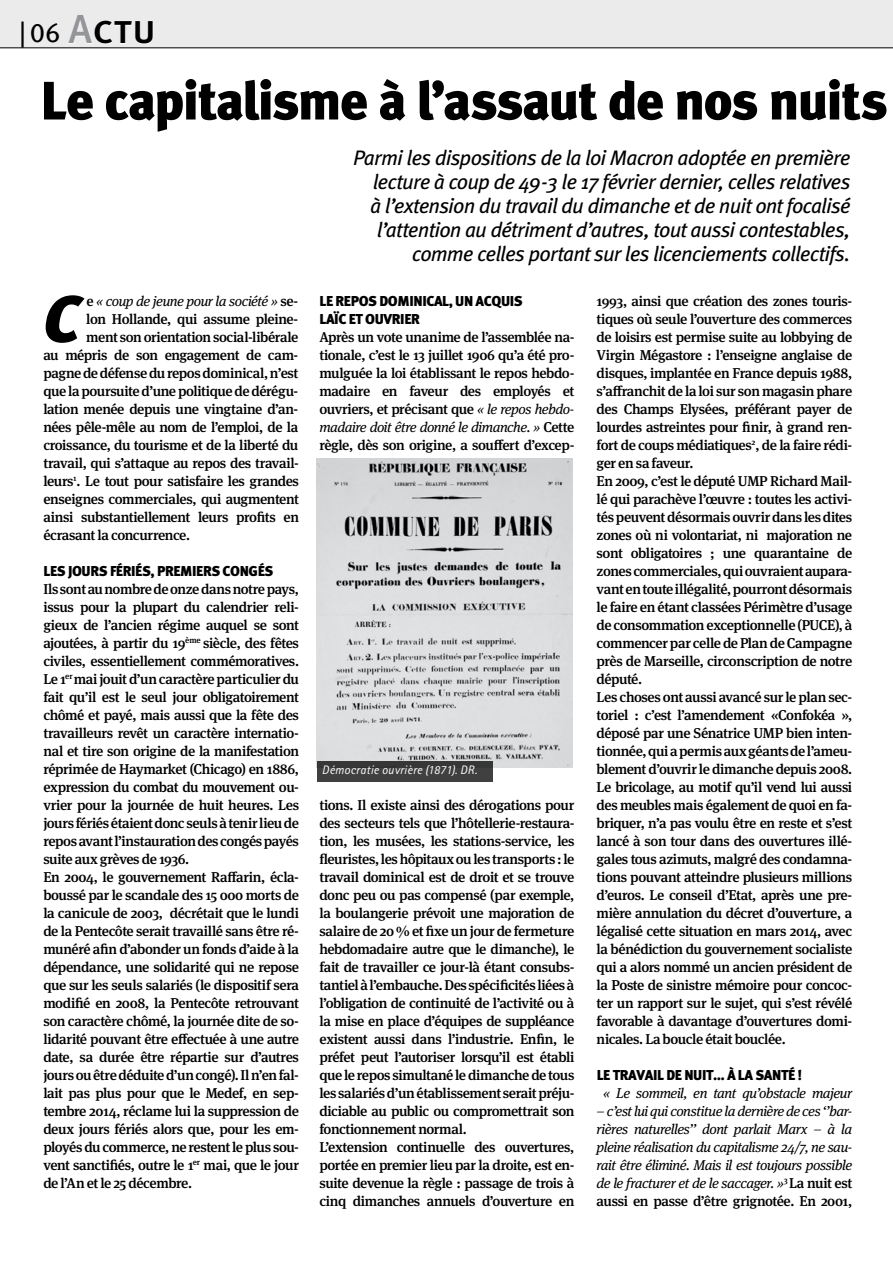
<style>
.page{position:relative;width:893px;height:1263px;background:#fff}
.page>*{position:absolute;margin:0;border:0;box-sizing:border-box;transform-origin:0 0}
.t1{font:italic 900 65.85px "Meta Pro";color:#000}
.t2{font:900 54px "Meta Pro";letter-spacing:-.04em;color:#000}
.t3{font:27px "Meta Pro";color:#000}
.t4{font:italic 21px/24px "Meta Pro";letter-spacing:-.04em;color:#000;text-align:right}
.t5{font:900 14.4px/18px "Meta Pro";letter-spacing:-.03em;color:#000}
.t6{font:500 14.25px/18px "Meta Serif Pro";letter-spacing:-.03em;color:#000}
.t7{font:italic 14.25px/18px "Meta Serif Pro";letter-spacing:-.035em;color:#000;text-align:justify}
.t8{font:italic 12.3px "Rotis Sans Serif Std";letter-spacing:.02em;color:#fff}
.s1{font-weight:500;font-size:40.5px;color:#939598}
.s2{font-weight:500;font-size:40.5px}
.s3{font-weight:500;font-style:normal}
.s4{font-weight:400;font-style:italic}
</style>
<div class="page">
<div style="left:0;top:0;width:893px;height:48px;background:#eaebea"></div>
<svg style="left:68px;top:15px;width:85px;height:29px"></svg>
<hr style="left:0;top:47px;width:893px;height:1px;background:#000">
<img style="left:317px;top:459px;width:255px;height:309px">
<div style="left:317px;top:761px;width:176px;height:21px;background:#404040"></div>
<h3 class="t3" style="left:19px;top:16px;width:139px">|06 <span class="s1">A</span><span class="s2">ctu</span></h3>
<h2 class="t2" style="left:40px;top:67px;width:849px">Le capitalisme à l’assaut de nos nuits</h2>
<p class="t4" style="left:353px;top:147px;width:499px">Parmi les dispositions de la loi Macron adoptée en première lecture à coup de 49-3 le 17 février dernier, celles relatives<br>à l’extension du travail du dimanche et de nuit ont focalisé l’attention au détriment d’autres, tout aussi contestables, comme celles portant sur les licenciements collectifs.</p>
<h1 class="t1" style="left:43px;top:277px;width:38px">C</h1>
<p class="t7" style="left:86px;top:291px;width:214px"><span class="s3">e</span> « coup de jeune pour la société » <span class="s3">se-</span></p>
<p class="t6" style="left:86px;top:309px;width:214px">lon Hollande, qui assume pleine-</p>
<p class="t6" style="left:86px;top:327px;width:214px">ment son orientation social-libérale</p>
<p class="t6" style="left:43px;top:345px;width:257px">au mépris de son engagement de cam-</p>
<p class="t6" style="left:43px;top:363px;width:256px">pagne de défense du repos dominical, n’est</p>
<p class="t6" style="left:43px;top:381px;width:257px">que la poursuite d’une politique de dérégu-</p>
<p class="t6" style="left:43px;top:399px;width:257px">lation menée depuis une vingtaine d’an-</p>
<p class="t6" style="left:43px;top:417px;width:256px">nées pêle-mêle au nom de l’emploi, de la</p>
<p class="t6" style="left:43px;top:435px;width:256px">croissance, du tourisme et de la liberté du</p>
<p class="t6" style="left:43px;top:453px;width:257px">travail, qui s’attaque au repos des travail-</p>
<p class="t6" style="left:43px;top:471px;width:257px">leurs<sup>1</sup>. Le tout pour satisfaire les grandes</p>
<p class="t6" style="left:43px;top:489px;width:257px">enseignes commerciales, qui augmentent</p>
<p class="t6" style="left:43px;top:507px;width:257px">ainsi substantiellement leurs profits en</p>
<p class="t6" style="left:43px;top:525px;width:148px">écrasant la concurrence.</p>
<p class="t5" style="left:43px;top:562px;width:232px">LES JOURS FÉRIÉS, PREMIERS CONGÉS</p>
<p class="t6" style="left:43px;top:579px;width:257px">Ils sont au nombre de onze dans notre pays, issus pour la plupart du calendrier reli&shy;gieux de l’ancien régime auquel se sont ajoutées, à partir du 19<sup>ème</sup> siècle, des fêtes civiles, essentiellement commémoratives.<br>Le 1<sup>er</sup> mai jouit d’un caractère particulier du fait qu’il est le seul jour obligatoirement chômé et payé, mais aussi que la fête des travailleurs revêt un caractère internatio&shy;nal et tire son origine de la manifestation réprimée de Haymarket (Chicago) en 1886, expression du combat du mouvement ou&shy;vrier pour la journée de huit heures. Les jours fériés étaient donc seuls à tenir lieu de repos avant l’instauration des congés payés suite aux grèves de 1936.<br>En 2004, le gouvernement Raffarin, écla&shy;boussé par le scandale des 15 000 morts de la canicule de 2003, décrétait que le lundi de la Pentecôte serait travaillé sans être ré&shy;munéré afin d’abonder un fonds d’aide à la dépendance, une solidarité qui ne repose que sur les seuls salariés (le dispositif sera modifié en 2008, la Pentecôte retrouvant son caractère chômé, la journée dite de so&shy;lidarité pouvant être effectuée à une autre date, sa durée être répartie sur d’autres jours ou être déduite d’un congé). Il n’en fal&shy;lait pas plus pour que le Medef, en sep&shy;tembre 2014, réclame lui la suppression de deux jours fériés alors que, pour les em&shy;ployés du commerce, ne restent le plus sou&shy;vent sanctifiés, outre le 1<sup>er</sup> mai, que le jour de l’An et le 25 décembre.</p>
<p class="t5" style="left:319px;top:292px;width:205px">LE REPOS DOMINICAL, UN ACQUIS<br>LAÏC ET OUVRIER</p>
<p class="t6" style="left:319px;top:327px;width:257px;text-align:justify">Après un vote unanime de l’assemblée na&shy;tionale, c’est le 13 juillet 1906 qu’a été pro&shy;mulguée la loi établissant le repos hebdo&shy;madaire en faveur des employés et ouvriers, et précisant que <span class="s4">« le repos hebdo&shy;madaire doit être donné le dimanche. »</span> Cette règle, dès son origine, a souffert d’excep-</p>
<p class="t8" style="left:322px;top:763px;width:157px">Démocratie ouvrière (1871). DR.</p>
<p class="t6" style="left:319px;top:795px;width:257px">tions. Il existe ainsi des dérogations pour des secteurs tels que l’hôtellerie-restaura&shy;tion, les musées, les stations-service, les fleuristes, les hôpitaux ou les transports : le travail dominical est de droit et se trouve donc peu ou pas compensé (par exemple, la boulangerie prévoit une majoration de salaire de 20 % et fixe un jour de fermeture hebdomadaire autre que le dimanche), le fait de travailler ce jour-là étant consubs&shy;tantiel à l’embauche. Des spécificités liées à l’obligation de continuité de l’activité ou à la mise en place d’équipes de suppléance existent aussi dans l’industrie. Enfin, le préfet peut l’autoriser lorsqu’il est établi que le repos simultané le dimanche de tous les salariés d’un établissement serait préju&shy;diciable au public ou compromettrait son fonctionnement normal.<br>L’extension continuelle des ouvertures, portée en premier lieu par la droite, est en&shy;suite devenue la règle : passage de trois à cinq dimanches annuels d’ouverture en</p>
<p class="t6" style="left:597px;top:291px;width:257px">1993, ainsi que création des zones touris&shy;tiques où seule l’ouverture des commerces de loisirs est permise suite au lobbying de Virgin Mégastore : l’enseigne anglaise de disques, implantée en France depuis 1988, s’affranchit de la loi sur son magasin phare des Champs Elysées, préférant payer de lourdes astreintes pour finir, à grand ren&shy;fort de coups médiatiques<sup>2</sup>, de la faire rédi&shy;ger en sa faveur.<br>En 2009, c’est le député UMP Richard Mail&shy;lé qui parachève l’œuvre : toutes les activi&shy;tés peuvent désormais ouvrir dans les dites zones où ni volontariat, ni majoration ne sont obligatoires ; une quarantaine de zones commerciales, qui ouvraient aupara&shy;vant en toute illégalité, pourront désormais le faire en étant classées Périmètre d’usage de consommation exceptionnelle (PUCE), à commencer par celle de Plan de Campagne près de Marseille, circonscription de notre député.<br>Les choses ont aussi avancé sur le plan sec&shy;toriel : c’est l’amendement «Confokéa », déposé par une Sénatrice UMP bien inten&shy;tionnée, qui a permis aux géants de l’ameu&shy;blement d’ouvrir le dimanche depuis 2008.<br>Le bricolage, au motif qu’il vend lui aussi des meubles mais également de quoi en fa&shy;briquer, n’a pas voulu être en reste et s’est lancé à son tour dans des ouvertures illé&shy;gales tous azimuts, malgré des condamna&shy;tions pouvant atteindre plusieurs millions d’euros. Le conseil d’Etat, après une pre&shy;mière annulation du décret d’ouverture, a légalisé cette situation en mars 2014, avec la bénédiction du gouvernement socialiste qui a alors nommé un ancien président de la Poste de sinistre mémoire pour concoc&shy;ter un rapport sur le sujet, qui s’est révélé favorable à davantage d’ouvertures domi&shy;nicales. La boucle était bouclée.</p>
<p class="t5" style="left:597px;top:1066px;width:207px">LE TRAVAIL DE NUIT… À LA SANTÉ !</p>
<p class="t7" style="left:603px;top:1083px;width:251px">« Le sommeil, en tant qu’obstacle majeur</p>
<p class="t7" style="left:597px;top:1101px;width:257px">– c’est lui qui constitue la dernière de ces ‘’bar&shy;rières naturelles’’ dont parlait Marx – à la pleine réalisation du capitalisme 24/7, ne sau&shy;rait être éliminé. Mais il est toujours possible de le fracturer et de le saccager. »<sup>3</sup> <span class="s3">La nuit est aussi en passe d’être grignotée. En 2001,</span></p>
</div>
